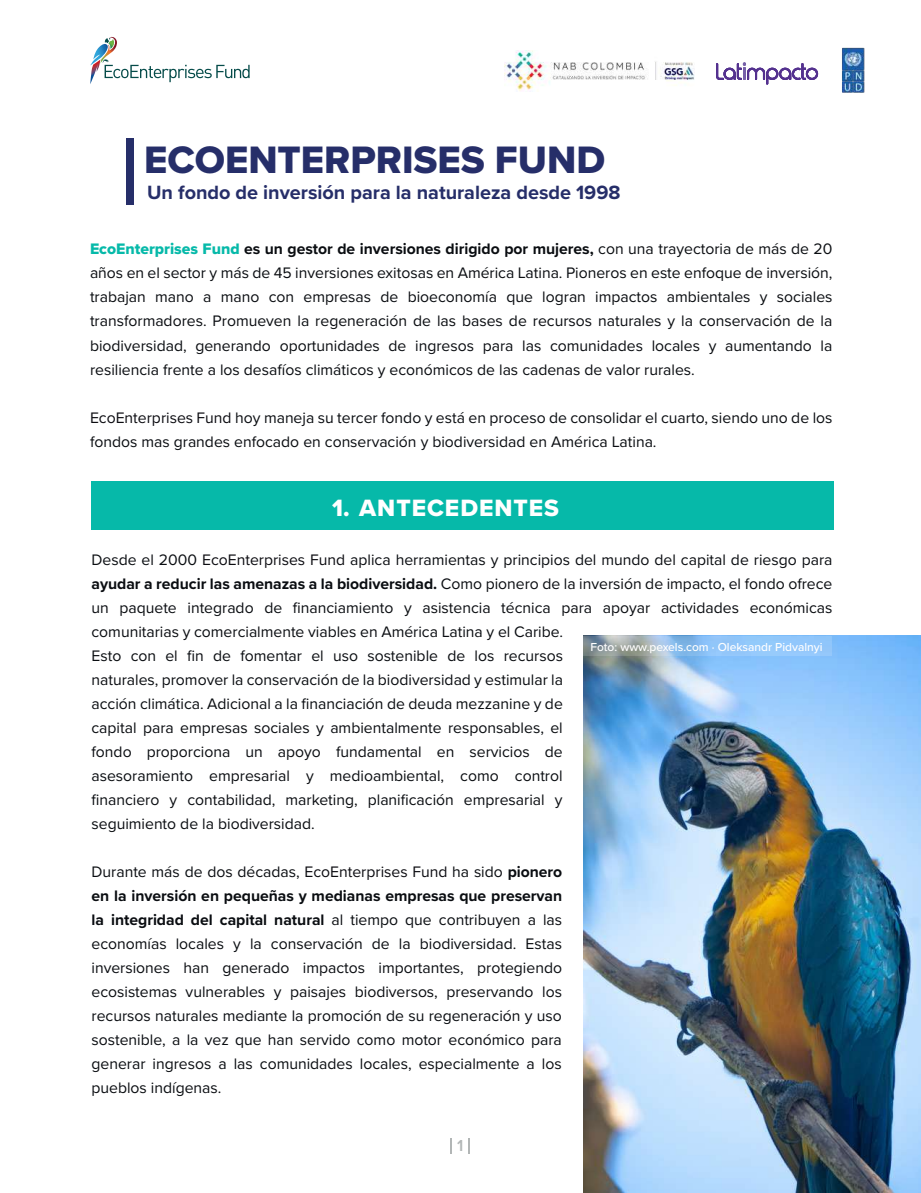
<style>
.page{position:relative;width:921px;height:1193px;background:#fff}
.page>*{position:absolute;margin:0;border:0;box-sizing:border-box;transform-origin:0 0}
.t1{font:39.6px "Proxima Nova Extrabld";color:#262e69}
.t2{font:24.45px "Proxima Nova Extrabld";letter-spacing:.04em;color:#fff}
.t3{font:700 19.95px "Proxima Nova";color:#262e69}
.t4{font:600 16.5px "Proxima Nova";color:#b2b6b6}
.t5{font:15.75px/24px "Proxima Nova";color:#0a0d11;text-align:justify}
.t6{font:500 12px "Proxima Nova";color:#fff}
.s1{font-family:"Proxima Nova Extrabld";color:#06b9a9}
.s2{font-weight:700}
.s3{color:#0c0c11}
</style>
<div class="page">
<div style="left:92px;top:482px;width:742px;height:48px;background:#06b9a9"></div>
<div style="left:126px;top:138px;width:8px;height:67px;background:#262e69"></div>
<img style="left:584px;top:636px;width:337px;height:556px">
<svg style="left:90px;top:37px;width:160px;height:47px"></svg>
<svg style="left:451px;top:1138px;width:1px;height:16px"></svg>
<svg style="left:469px;top:1138px;width:1px;height:16px"></svg>
<img style="left:842px;top:47px;width:23px;height:46px">
<img style="left:504px;top:51px;width:190px;height:40px">
<svg style="left:716px;top:63px;width:102px;height:21px"></svg>
<svg style="left:584px;top:636px;width:248px;height:20px;background:#93badd"></svg>
<h1 class="t1" style="left:144px;top:130px;width:463px">ECOENTERPRISES FUND</h1>
<p class="t3" style="left:147px;top:178px;width:475px">Un fondo de inversión para la naturaleza desde 1998</p>
<p class="t5" style="left:90px;top:236px;width:744px"><span class="s1">EcoEnterprises Fund</span> <span class="s2">es un gestor de inversiones dirigido por mujeres,</span> con una trayectoria de más de 20 años en el sector y más de 45 inversiones exitosas en América Latina. Pioneros en este enfoque de inversión, trabajan mano a mano con empresas de bioeconomía que logran impactos ambientales y sociales transformadores. Promueven la regeneración de las bases de recursos naturales y la conservación de la biodiversidad, generando oportunidades de ingresos para las comunidades locales y aumentando la resiliencia frente a los desafíos climáticos y económicos de las cadenas de valor rurales.</p>
<p class="t5" style="left:90px;top:404px;width:744px"><span class="s3">EcoEnterprises Fund</span> hoy maneja su tercer fondo y está en proceso de consolidar el cuarto, siendo uno de los fondos mas grandes enfocado en conservación y biodiversidad en América Latina.</p>
<h2 class="t2" style="left:332px;top:489px;width:228px">1. ANTECEDENTES</h2>
<p class="t5" style="left:92px;top:547px;width:743px;text-align:left">Desde el 2000 <span class="s3">EcoEnterprises Fund</span> aplica herramientas y principios del mundo del capital de riesgo para <span class="s2">ayudar a reducir las amenazas a la biodiversidad.</span> Como pionero de la inversión de impacto, el fondo ofrece un paquete integrado de financiamiento y asistencia técnica para apoyar actividades económicas comunitarias y comercialmente viables en América Latina y el Caribe.<br>Esto con el fin de fomentar el uso sostenible de los recursos<br>naturales, promover la conservación de la biodiversidad y estimular la<br>acción climática. Adicional a la financiación de deuda mezzanine y de<br>capital para empresas sociales y ambientalmente responsables, el<br>fondo proporciona un apoyo fundamental en servicios de<br>asesoramiento empresarial y medioambiental, como control<br>financiero y contabilidad, marketing, planificación empresarial y<br>seguimiento de la biodiversidad.</p>
<p class="t5" style="left:92px;top:859px;width:472px">Durante más de dos décadas, <span class="s3">EcoEnterprises Fund</span> ha sido <span class="s2">pionero en la inversión en pequeñas y medianas empresas que preservan la integridad del capital natural</span> al tiempo que contribuyen a las economías locales y la conservación de la biodiversidad. Estas inversiones han generado impactos importantes, protegiendo ecosistemas vulnerables y paisajes biodiversos, preservando los recursos naturales mediante la promoción de su regeneración y uso sostenible, a la vez que han servido como motor económico para generar ingresos a las comunidades locales, especialmente a los pueblos indígenas.</p>
<p class="t6" style="left:590px;top:637px;width:234px">Foto: www.pexels.com · Oleksandr Pidvalnyi</p>
<p class="t4" style="left:457px;top:1133px;width:8px">1</p>
</div>
